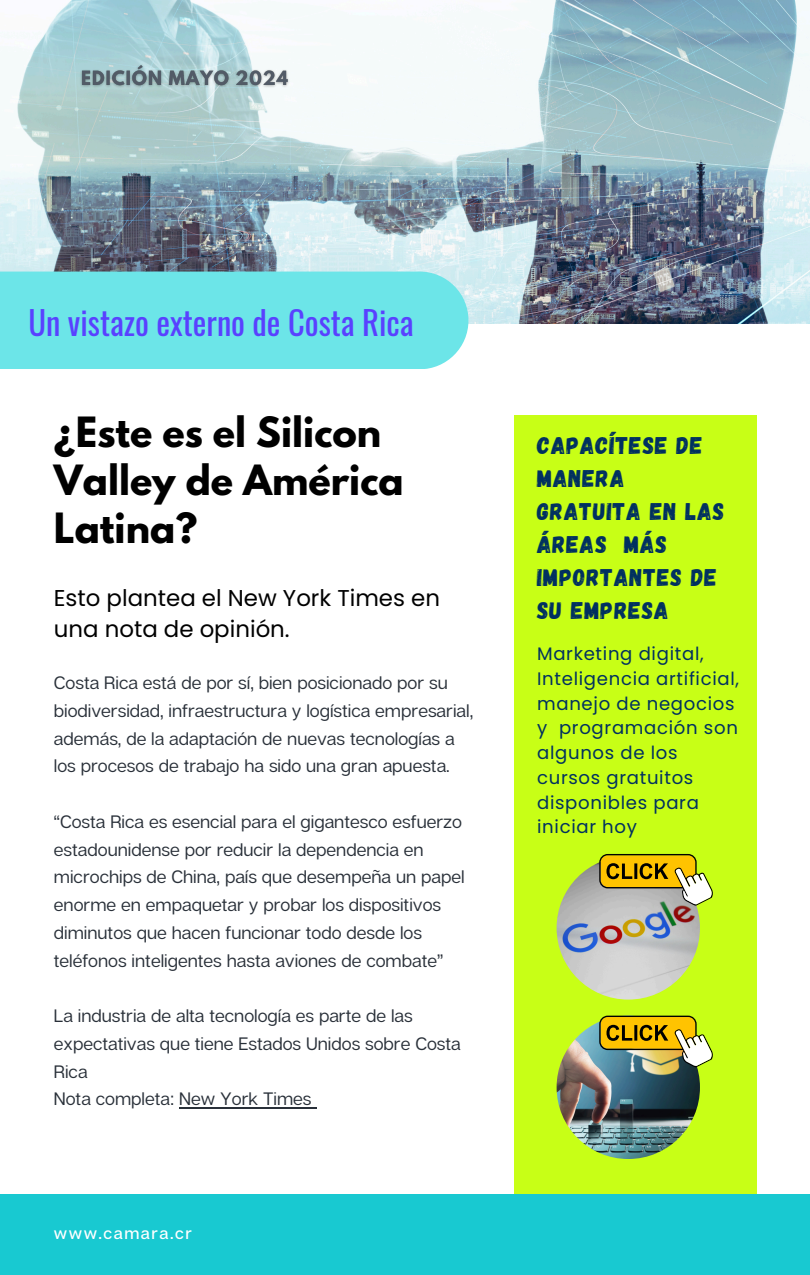
<style>
.page{position:relative;width:810px;height:1275px;background:#fff}
.page>*{position:absolute;margin:0;border:0;box-sizing:border-box;transform-origin:0 0}
.t1{font:700 36.9px/48px "League Spartan";color:#000}
.t2{font:32.6px "Oswald";color:#5941ff}
.t3{font:24.1px/33px "Gagalin";letter-spacing:.04em;color:#003060}
.t4{font:22.9px/31.5px "Poppins";color:#000}
.t5{font:18.1px/24.8px "Poppins";letter-spacing:.04em;color:#003060}
.t6{font:18px/27.8px "Articulat CF";color:#293039}
.t7{font:500 16.6px "Articulat CF";letter-spacing:.09em;color:#fff}
</style>
<div class="page">
<div style="left:514px;top:415px;width:242px;height:779px;background:#c8ff16"></div>
<div style="left:0;top:1194px;width:810px;height:81px;background:#18c9d1"></div>
<img style="left:0;top:0;width:810px;height:324px">
<div style="left:0;top:272px;width:468px;height:97px;background:#6ce5e8"></div>
<img style="left:557px;top:856px;width:143px;height:144px;border-radius:50%">
<img style="left:557px;top:1016px;width:143px;height:143px;border-radius:50%">
<svg style="left:599px;top:854px;width:114px;height:52px;background:#c1af4e"></svg>
<hr style="left:179px;top:1107px;width:133px;height:1px;background:#293039">
<svg style="left:599px;top:1016px;width:114px;height:51px;background:#b9aa42"></svg>
<img style="left:77px;top:60px;width:216px;height:32px">
<p class="t2" style="left:28px;top:297px;width:387px">Un vistazo externo de Costa Rica</p>
<h3 class="t1" style="left:54px;top:412px;width:351px">¿Este es el Silicon<br>Valley de América<br>Latina?</h3>
<p class="t4" style="left:54px;top:582px;width:388px">Esto plantea el New York Times en una nota de opinión.</p>
<p class="t6" style="left:54px;top:668px;width:421px">Costa Rica está de por sí, bien posicionado por su biodiversidad, infraestructura y logística empresarial, además, de la adaptación de nuevas tecnologías a los procesos de trabajo ha sido una gran apuesta.</p>
<p class="t6" style="left:54px;top:807px;width:412px">“Costa Rica es esencial para el gigantesco esfuerzo estadounidense por reducir la dependencia en microchips de China, país que desempeña un papel enorme en empaquetar y probar los dispositivos diminutos que hacen funcionar todo desde los teléfonos inteligentes hasta aviones de combate”</p>
<p class="t6" style="left:54px;top:1001px;width:408px">La industria de alta tecnología es parte de las expectativas que tiene Estados Unidos sobre Costa<br>Rica</p>
<p class="t6" style="left:54px;top:1085px;width:259px">Nota completa: New York Times</p>
<p class="t7" style="left:54px;top:1223px;width:139px">www.camara.cr</p>
<h3 class="t3" style="left:537px;top:428px;width:189px">CAPACÍTESE DE<br>MANERA<br>GRATUITA EN LAS<br>ÁREAS MÁS<br>IMPORTANTES DE<br>SU EMPRESA</h3>
<p class="t5" style="left:537px;top:641px;width:204px">Marketing digital,<br>Inteligencia artificial, manejo de negocios y programación son algunos de los cursos gratuitos disponibles para iniciar hoy</p>
</div>
